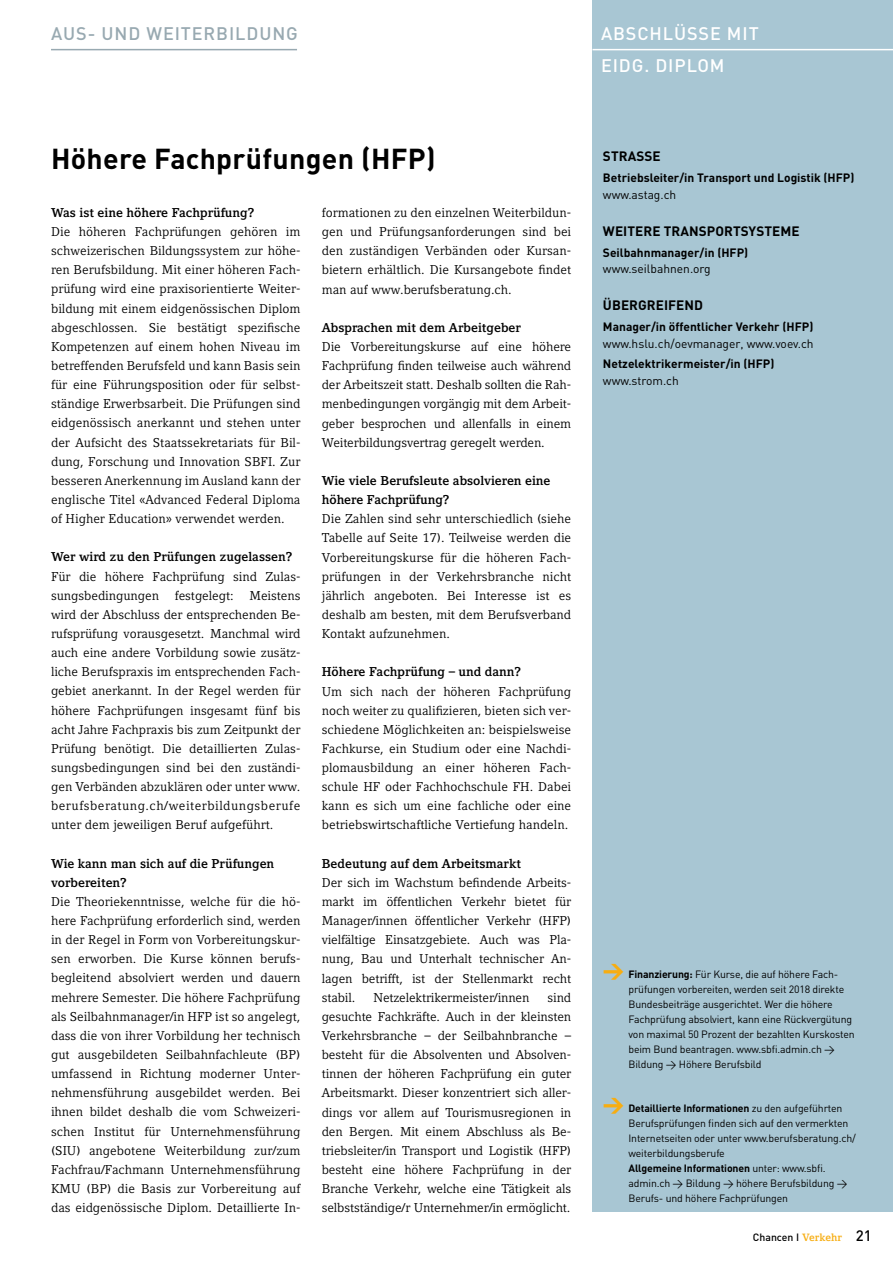
<style>
.page{position:relative;width:893px;height:1263px;background:#fff}
.page>*{position:absolute;margin:0;border:0;box-sizing:border-box;transform-origin:0 0}
.t1{font:700 28.5px "DIN";letter-spacing:.01em;color:#000}
.t2{font:500 18px/31.5px "DIN";letter-spacing:.05em;color:#fff}
.t3{font:500 18px "DIN";letter-spacing:.05em;color:#98a9b1}
.t4{font:700 13.5px "DIN";letter-spacing:.005em;color:#000}
.t5{font:12.75px/19.2px "Compatil Letter LT";color:#000;text-align:justify}
.t6{font:700 12.75px/19.2px "Compatil Letter LT";color:#000}
.t7{font:700 12px "DIN";color:#000}
.t8{font:12px "DIN";color:#000}
.t9{font:10.5px/15px "DIN";letter-spacing:-.015em;color:#000}
.t10{font:500 10.5px "DIN";color:#000}
.s1{font-weight:900;font-size:21px;color:#f7ad11}
.s2{font-weight:700}
.s3{font-family:"Compatil Letter LT";font-weight:700;color:#f7ad11}
.s4{font-size:15px}
</style>
<div class="page">
<div style="left:592px;top:0;width:301px;height:1212px;background:#a8c6d3"></div>
<hr style="left:592px;top:49px;width:301px;height:1px;background:#fff">
<hr style="left:51px;top:49px;width:246px;height:1px;background:#98a9b1">
<h2 class="t3" style="left:51px;top:22px;width:248px">AUS- UND WEITERBILDUNG</h2>
<h1 class="t1" style="left:51px;top:140px;width:386px">Höhere Fachprüfungen (HFP)</h1>
<p class="t6" style="left:51px;top:203px;width:205px">Was ist eine höhere Fachprüfung?</p>
<p class="t5" style="left:51px;top:222px;width:251px">Die höheren Fachprüfungen gehören im schweizerischen Bildungssystem zur höhe&shy;ren Berufsbildung. Mit einer höheren Fach&shy;prüfung wird eine praxisorientierte Weiter&shy;bildung mit einem eidgenössischen Diplom abgeschlossen. Sie bestätigt spezifische Kompetenzen auf einem hohen Niveau im betreffenden Berufsfeld und kann Basis sein für eine Führungsposition oder für selbst&shy;ständige Erwerbsarbeit. Die Prüfungen sind eidgenössisch anerkannt und stehen unter der Aufsicht des Staatssekretariats für Bil&shy;dung, Forschung und Innovation SBFI. Zur besseren Anerkennung im Ausland kann der englische Titel «Advanced Federal Diploma of Higher Education» verwendet werden.</p>
<p class="t6" style="left:51px;top:547px;width:243px">Wer wird zu den Prüfungen zugelassen?</p>
<p class="t5" style="left:51px;top:566px;width:251px">Für die höhere Fachprüfung sind Zulas&shy;sungsbedingungen festgelegt: Meistens wird der Abschluss der entsprechenden Be&shy;rufsprüfung vorausgesetzt. Manchmal wird auch eine andere Vorbildung sowie zusätz&shy;liche Berufspraxis im entsprechenden Fach&shy;gebiet anerkannt. In der Regel werden für höhere Fachprüfungen insgesamt fünf bis acht Jahre Fachpraxis bis zum Zeitpunkt der Prüfung benötigt. Die detaillierten Zulas&shy;sungsbedingungen sind bei den zuständi&shy;gen Verbänden abzuklären oder unter www. berufsberatung.ch/weiterbildungsberufe unter dem jeweiligen Beruf aufgeführt.</p>
<p class="t6" style="left:51px;top:853px;width:225px">Wie kann man sich auf die Prüfungen vorbereiten?</p>
<p class="t5" style="left:51px;top:892px;width:251px">Die Theoriekenntnisse, welche für die hö&shy;here Fachprüfung erforderlich sind, werden in der Regel in Form von Vorbereitungskur&shy;sen erworben. Die Kurse können berufs&shy;begleitend absolviert werden und dauern mehrere Semester. Die höhere Fachprüfung als Seilbahnmanager/in HFP ist so angelegt, dass die von ihrer Vorbildung her technisch gut ausgebildeten Seilbahnfachleute (BP) umfassend in Richtung moderner Unter&shy;nehmensführung ausgebildet werden. Bei ihnen bildet deshalb die vom Schweizeri&shy;schen Institut für Unternehmensführung (SIU) angebotene Weiterbildung zur/zum Fachfrau/Fachmann Unternehmensführung KMU (BP) die Basis zur Vorbereitung auf das eidgenössische Diplom. Detaillierte In-</p>
<p class="t5" style="left:322px;top:203px;width:251px">formationen zu den einzelnen Weiterbildun&shy;gen und Prüfungsanforderungen sind bei den zuständigen Verbänden oder Kursan&shy;bietern erhältlich. Die Kursangebote findet man auf www.berufsberatung.ch.</p>
<p class="t6" style="left:322px;top:318px;width:201px">Absprachen mit dem Arbeitgeber</p>
<p class="t5" style="left:322px;top:337px;width:251px">Die Vorbereitungskurse auf eine höhere Fachprüfung finden teilweise auch während der Arbeitszeit statt. Deshalb sollten die Rah&shy;menbedingungen vorgängig mit dem Arbeit&shy;geber besprochen und allenfalls in einem Weiterbildungsvertrag geregelt werden.</p>
<p class="t6" style="left:322px;top:471px;width:230px">Wie viele Berufsleute absolvieren eine höhere Fachprüfung?</p>
<p class="t5" style="left:322px;top:509px;width:251px">Die Zahlen sind sehr unterschiedlich (siehe Tabelle auf Seite 17). Teilweise werden die Vorbereitungskurse für die höheren Fach&shy;prüfungen in der Verkehrsbranche nicht jährlich angeboten. Bei Interesse ist es deshalb am besten, mit dem Berufsverband Kontakt aufzunehmen.</p>
<p class="t6" style="left:322px;top:662px;width:201px">Höhere Fachprüfung – und dann?</p>
<p class="t5" style="left:322px;top:681px;width:251px">Um sich nach der höheren Fachprüfung noch weiter zu qualifizieren, bieten sich ver&shy;schiedene Möglichkeiten an: beispielsweise Fachkurse, ein Studium oder eine Nachdi&shy;plomausbildung an einer höheren Fach&shy;schule HF oder Fachhochschule FH. Dabei kann es sich um eine fachliche oder eine betriebswirtschaftliche Vertiefung handeln.</p>
<p class="t6" style="left:322px;top:854px;width:201px">Bedeutung auf dem Arbeitsmarkt</p>
<p class="t5" style="left:322px;top:873px;width:251px">Der sich im Wachstum befindende Arbeits&shy;markt im öffentlichen Verkehr bietet für Manager/innen öffentlicher Verkehr (HFP) vielfältige Einsatzgebiete. Auch was Pla&shy;nung, Bau und Unterhalt technischer An&shy;lagen betrifft, ist der Stellenmarkt recht stabil.</p>
<p class="t5" style="left:322px;top:988px;width:251px;text-indent:226px">sind gesuchte Fachkräfte. Auch in der kleinsten Verkehrsbranche – der Seilbahnbranche – besteht für die Absolventen und Absolven&shy;tinnen der höheren Fachprüfung ein guter Arbeitsmarkt. Dieser konzentriert sich aller&shy;dings vor allem auf Tourismusregionen in den Bergen. Mit einem Abschluss als Be&shy;triebsleiter/in Transport und Logistik (HFP) besteht eine höhere Fachprüfung in der Branche Verkehr, welche eine Tätigkeit als selbstständige/r Unternehmer/in ermöglicht.</p>
<p class="t5" style="left:373px;top:988px;width:157px">Netzelektrikermeister/innen</p>
<h2 class="t2" style="left:601px;top:18px;width:159px">ABSCHLÜSSE MIT<br>EIDG. DIPLOM</h2>
<p class="t4" style="left:603px;top:148px;width:59px">STRASSE</p>
<p class="t7" style="left:603px;top:170px;width:253px">Betriebsleiter/in Transport und Logistik (HFP)</p>
<p class="t8" style="left:603px;top:187px;width:75px">www.astag.ch</p>
<p class="t4" style="left:603px;top:222px;width:198px">WEITERE TRANSPORTSYSTEME</p>
<p class="t7" style="left:603px;top:244px;width:147px">Seilbahnmanager/in (HFP)</p>
<p class="t8" style="left:603px;top:261px;width:109px">www.seilbahnen.org</p>
<p class="t4" style="left:603px;top:297px;width:102px">ÜBERGREIFEND</p>
<p class="t7" style="left:603px;top:319px;width:212px">Manager/in öffentlicher Verkehr (HFP)</p>
<p class="t8" style="left:603px;top:336px;width:212px">www.hslu.ch/oevmanager, www.voev.ch</p>
<p class="t7" style="left:603px;top:356px;width:173px">Netzelektrikermeister/in (HFP)</p>
<p class="t8" style="left:603px;top:373px;width:77px">www.strom.ch</p>
<p class="t9" style="left:628px;top:966px;width:228px;text-indent:-26px"><span class="s1">&gt;</span> <span class="s2">Finanzierung:</span> Für Kurse, die auf höhere Fach&shy;prüfungen vorbereiten, werden seit 2018 direkte Bundesbeiträge ausgerichtet. Wer die höhere Fachprüfung absolviert, kann eine Rückvergütung von maximal 50 Prozent der bezahlten Kurskosten beim Bund beantragen. www.sbfi.admin.ch &gt; Bildung &gt; Höhere Berufsbild</p>
<p class="t9" style="left:628px;top:1101px;width:229px;text-indent:-26px"><span class="s1">&gt;</span> <span class="s2">Detaillierte Informationen</span> zu den aufgeführten Berufsprüfungen finden sich auf den vermerkten Internetseiten oder unter www.berufsberatung.ch/ weiterbildungsberufe<br><span class="s2">Allgemeine Informationen</span> unter: www.sbfi. admin.ch &gt; Bildung &gt; höhere Berufsbildung &gt; Berufs- und höhere Fachprüfungen</p>
<p class="t10" style="left:753px;top:1230px;width:120px">Chancen I <span class="s3">Verkehr</span> <span class="s4">21</span></p>
</div>
